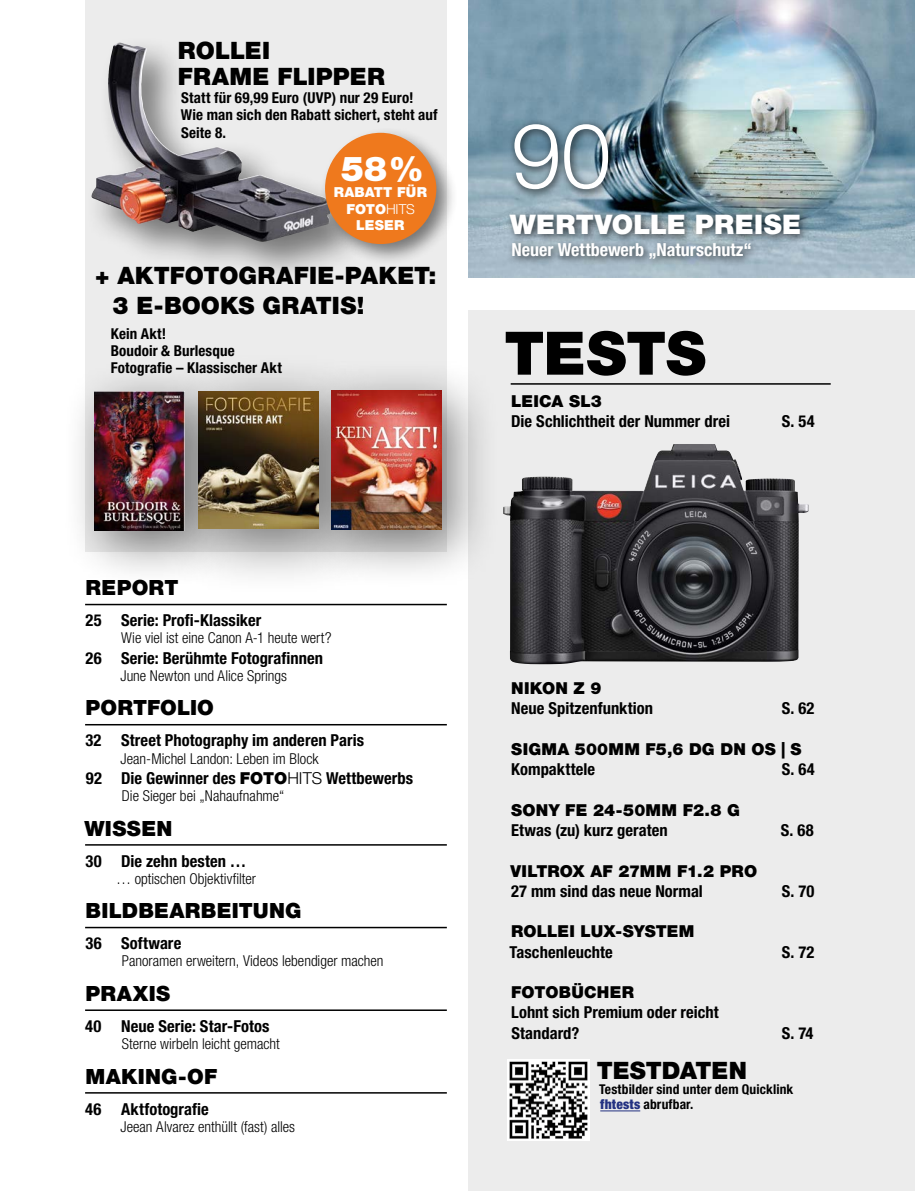
<style>
.page{position:relative;width:915px;height:1191px;background:#fff}
.page>*{position:absolute;margin:0;border:0;box-sizing:border-box;transform-origin:0 0}
.t1{font:90px "Helvetica Neue LT 45 Lt";color:#fff}
.t2{font:60px "Helvetica Neue LT 95 Blk";letter-spacing:-.005em;color:#000}
.t3{font:34.35px "Helvetica Neue LT 95 Blk";color:#fff}
.t4{font:27px "Helvetica Neue LT 95 Blk";letter-spacing:.01em;color:#fff}
.t5{font:24px/25.5px "Helvetica Neue LT 95 Blk";letter-spacing:.005em;color:#000}
.t6{font:21px "Helvetica Neue LT 95 Blk";letter-spacing:.01em;color:#000}
.t7{font:18px "Helvetica Neue LT 77 Bd Cn";color:#fff}
.t8{font:16.5px/20.2px "Helvetica Neue LT 77 Bd Cn";letter-spacing:.005em;color:#000}
.t9{font:16.5px "Helvetica Neue LT 95 Blk";letter-spacing:.01em;color:#000}
.t10{font:15px "Helvetica Neue LT 47 Lt Cn";color:#000}
.t11{font:15px/17.2px "Helvetica Neue LT 77 Bd Cn";letter-spacing:.005em;color:#000}
.t12{font:13.8px/16.5px "Helvetica Neue LT 95 Blk";letter-spacing:-.01em;color:#fff;text-align:center}
.t13{font:13.8px "Helvetica Neue LT 95 Blk";letter-spacing:.01em;color:#fff}
.t14{font:13.5px/15px "Helvetica Neue LT 77 Bd Cn";letter-spacing:.01em;color:#000}
.s1{font-family:"Helvetica Neue LT 45 Lt"}
.s2{font-family:"Helvetica Neue LT 95 Blk"}
.s3{font-family:"Helvetica Neue LT 97 Blk Cn";color:#243282}
</style>
<div class="page">
<hr style="left:85px;top:604px;width:361px;height:1px;background:#000">
<hr style="left:85px;top:724px;width:361px;height:1px;background:#000">
<hr style="left:85px;top:844px;width:361px;height:1px;background:#000">
<hr style="left:85px;top:926px;width:361px;height:2px;background:#000">
<hr style="left:85px;top:1009px;width:361px;height:2px;background:#000">
<hr style="left:85px;top:1092px;width:361px;height:1px;background:#000">
<div style="left:468px;top:310px;width:446px;height:881px;background:#ececec"></div>
<img style="left:468px;top:0;width:446px;height:277px">
<div style="left:504px;top:208px;width:305px;height:60px;background:#000;opacity:.75"></div>
<div style="left:508px;top:118px;width:110px;height:81px;background:#000;opacity:.75"></div>
<hr style="left:510px;top:383px;width:320px;height:2px;background:#000">
<div style="left:85px;top:0;width:361px;height:551px;background:#ececec"></div>
<img style="left:507px;top:1059px;width:82px;height:81px">
<hr style="left:600px;top:1110px;width:40px;height:1px;background:#243282">
<img style="left:503px;top:444px;width:305px;height:220px">
<div style="left:84px;top:34px;width:290px;height:250px;background:#000;opacity:.5"></div>
<img style="left:91px;top:43px;width:114px;height:189px">
<div style="left:318px;top:126px;width:140px;height:140px;background:#000;opacity:.5"></div>
<div style="left:325px;top:133px;width:111px;height:111px;background:#ef791d;border-radius:50%"></div>
<div style="left:62px;top:359px;width:180px;height:229px;background:#000;opacity:.5"></div>
<img style="left:94px;top:391px;width:65px;height:139px">
<div style="left:159px;top:351px;width:227px;height:246px;background:#000;opacity:.5"></div>
<img style="left:198px;top:391px;width:99px;height:138px">
<div style="left:297px;top:357px;width:204px;height:232px;background:#000;opacity:.5"></div>
<img style="left:331px;top:391px;width:110px;height:138px">
<h3 class="t5" style="left:178px;top:38px;width:208px">ROLLEI<br>FRAME FLIPPER</h3>
<p class="t11" style="left:181px;top:89px;width:258px">Statt für 69,99 Euro (UVP) nur 29 Euro!<br>Wie man sich den Rabatt sichert, steht auf<br>Seite 8.</p>
<h3 class="t3" style="left:341px;top:148px;width:84px">58%</h3>
<p class="t12" style="left:346px;top:200px;width:70px">FOTO<span class="s1">HITS<br></span>LESER</p>
<p class="t13" style="left:334px;top:184px;width:95px">RABATT FÜR</p>
<h3 class="t5" style="left:112px;top:260px;width:325px;line-height:30px;text-indent:-17px">+ AKTFOTOGRAFIE-PAKET:<br>3 E-BOOKS GRATIS!</h3>
<p class="t11" style="left:111px;top:324px;width:172px">Kein Akt!<br>Boudoir &amp; Burlesque<br>Fotografie – Klassischer Akt</p>
<p class="t6" style="left:86px;top:575px;width:94px">REPORT</p>
<p class="t8" style="left:85px;top:610px;width:177px">25 Serie: Profi-Klassiker</p>
<p class="t10" style="left:121px;top:629px;width:211px">Wie viel ist eine Canon A-1 heute wert?</p>
<p class="t8" style="left:85px;top:647px;width:239px">26 Serie: Berühmte Fotografinnen</p>
<p class="t10" style="left:120px;top:667px;width:168px">June Newton und Alice Springs</p>
<p class="t6" style="left:86px;top:695px;width:130px">PORTFOLIO</p>
<p class="t8" style="left:85px;top:730px;width:280px">32 Street Photography im anderen Paris</p>
<p class="t10" style="left:120px;top:749px;width:200px">Jean-Michel Landon: Leben im Block</p>
<p class="t8" style="left:86px;top:767px;width:328px">92 Die Gewinner des <span class="s2">FOTO</span><span class="s1">HITS</span> Wettbewerbs</p>
<p class="t10" style="left:122px;top:787px;width:164px">Die Sieger bei „Nahaufnahme“</p>
<p class="t6" style="left:84px;top:815px;width:89px">WISSEN</p>
<p class="t8" style="left:85px;top:850px;width:162px">30 Die zehn besten …</p>
<p class="t10" style="left:116px;top:869px;width:141px">… optischen Objektivfilter</p>
<p class="t6" style="left:86px;top:898px;width:217px">BILDBEARBEITUNG</p>
<p class="t8" style="left:85px;top:933px;width:97px">36 Software</p>
<p class="t10" style="left:122px;top:952px;width:263px">Panoramen erweitern, Videos lebendiger machen</p>
<p class="t6" style="left:86px;top:980px;width:86px">PRAXIS</p>
<p class="t8" style="left:85px;top:1015px;width:186px">40 Neue Serie: Star-Fotos</p>
<p class="t10" style="left:122px;top:1035px;width:160px">Sterne wirbeln leicht gemacht</p>
<p class="t6" style="left:86px;top:1063px;width:133px">MAKING-OF</p>
<p class="t8" style="left:85px;top:1098px;width:125px">46 Aktfotografie</p>
<p class="t10" style="left:120px;top:1117px;width:176px">Jeean Alvarez enthüllt (fast) alles</p>
<h1 class="t1" style="left:511px;top:101px;width:101px">90</h1>
<h3 class="t4" style="left:509px;top:208px;width:293px">WERTVOLLE PREISE</h3>
<p class="t7" style="left:511px;top:239px;width:242px">Neuer Wettbewerb „Naturschutz“</p>
<h2 class="t2" style="left:504px;top:317px;width:203px">TESTS</h2>
<p class="t9" style="left:511px;top:391px;width:92px">LEICA SL3</p>
<p class="t8" style="left:511px;top:411px;width:220px">Die Schlichtheit der Nummer drei</p>
<p class="t8" style="left:781px;top:411px;width:34px">S. 54</p>
<p class="t9" style="left:511px;top:678px;width:92px">NIKON Z 9</p>
<p class="t8" style="left:511px;top:698px;width:143px">Neue Spitzenfunktion</p>
<p class="t8" style="left:781px;top:698px;width:34px">S. 62</p>
<p class="t9" style="left:511px;top:739px;width:292px">SIGMA 500MM F5,6 DG DN OS | S</p>
<p class="t8" style="left:511px;top:759px;width:85px">Kompakttele</p>
<p class="t8" style="left:781px;top:759px;width:34px">S. 64</p>
<p class="t9" style="left:511px;top:800px;width:230px">SONY FE 24-50MM F2.8 G</p>
<p class="t8" style="left:511px;top:819px;width:158px">Etwas (zu) kurz geraten</p>
<p class="t8" style="left:780px;top:819px;width:34px">S. 68</p>
<p class="t9" style="left:510px;top:860px;width:248px">VILTROX AF 27MM F1.2 PRO</p>
<p class="t8" style="left:511px;top:880px;width:193px">27 mm sind das neue Normal</p>
<p class="t8" style="left:781px;top:880px;width:34px">S. 70</p>
<p class="t9" style="left:511px;top:921px;width:185px">ROLLEI LUX-SYSTEM</p>
<p class="t8" style="left:509px;top:941px;width:105px">Taschenleuchte</p>
<p class="t8" style="left:781px;top:941px;width:34px">S. 72</p>
<p class="t9" style="left:511px;top:982px;width:124px">FOTOBÜCHER</p>
<p class="t8" style="left:511px;top:1002px;width:209px">Lohnt sich Premium oder reicht<br>Standard?</p>
<p class="t8" style="left:781px;top:1022px;width:33px">S. 74</p>
<h3 class="t5" style="left:596px;top:1057px;width:152px">TESTDATEN</h3>
<p class="t14" style="left:599px;top:1081px;width:196px">Testbilder sind unter dem Quicklink <span class="s3">fhtests</span> abrufbar.</p>
</div>
